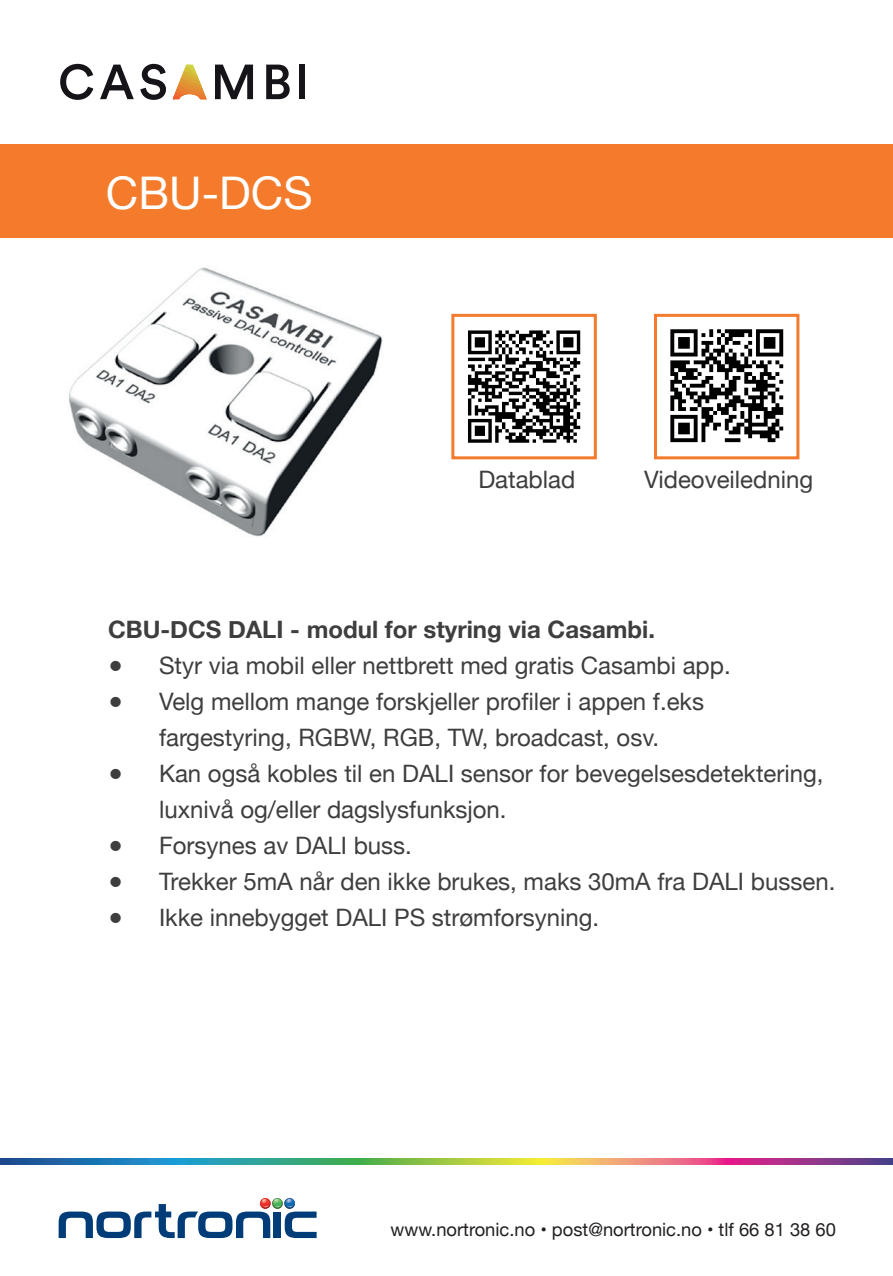
<style>
.page{position:relative;width:893px;height:1276px;background:#fff}
.page>*{position:absolute;margin:0;border:0;box-sizing:border-box;transform-origin:0 0}
.t1{font:45px "Helvetica Neue";color:#fff}
.t2{font:24px/36px "Helvetica Neue";color:#3e3e3f;text-align:center}
.t3{font:700 24px "Helvetica Neue";color:#3e3e3f}
.t4{font:18.3px "Helvetica Neue";color:#231f20}
</style>
<div class="page">
<svg style="left:59px;top:1198px;width:258px;height:40px"></svg>
<svg style="left:173px;top:65px;width:33px;height:34px"></svg>
<svg style="left:60px;top:64px;width:33px;height:36px"></svg>
<svg style="left:100px;top:65px;width:34px;height:34px"></svg>
<svg style="left:140px;top:64px;width:26px;height:36px"></svg>
<svg style="left:215px;top:65px;width:38px;height:34px"></svg>
<svg style="left:266px;top:65px;width:24px;height:34px"></svg>
<div style="left:299px;top:65px;width:6px;height:34px;background:#171419"></div>
<div style="left:0;top:145px;width:893px;height:93px;background:#f47b2c"></div>
<div style="left:654px;top:314px;width:145px;height:145px;border:3px solid #f47b2d"></div>
<svg style="left:468px;top:330px;width:112px;height:113px"></svg>
<div style="left:451px;top:314px;width:146px;height:145px;border:3px solid #f47b2d"></div>
<img style="left:69px;top:267px;width:314px;height:270px">
<svg style="left:670px;top:329px;width:113px;height:113px"></svg>
<svg style="left:0;top:1158px;width:893px;height:6px;background:#7e897f"></svg>
<h1 class="t1" style="left:106px;top:160px;width:208px">CBU-DCS</h1>
<p class="t2" style="left:478px;top:462px;width:98px">Datablad</p>
<p class="t2" style="left:644px;top:462px;width:170px">Videoveiledning</p>
<p class="t3" style="left:108px;top:610px;width:549px">CBU-DCS DALI - modul for styring via Casambi.</p>
<p class="t2" style="left:108px;top:649px;width:624px">● Styr via mobil eller nettbrett med gratis Casambi app.</p>
<p class="t2" style="left:108px;top:685px;width:597px">● Velg mellom mange forskjeller profiler i appen f.eks fargestyring, RGBW, RGB, TW, broadcast, osv.</p>
<p class="t2" style="left:159px;top:757px;width:666px;text-align:left;text-indent:-51px">● Kan også kobles til en DALI sensor for bevegelsesdetektering, luxnivå og/eller dagslysfunksjon.</p>
<p class="t2" style="left:108px;top:829px;width:305px">● Forsynes av DALI buss.</p>
<p class="t2" style="left:108px;top:865px;width:729px">● Trekker 5mA når den ikke brukes, maks 30mA fra DALI bussen.</p>
<p class="t2" style="left:108px;top:901px;width:493px">● Ikke innebygget DALI PS strømforsyning.</p>
<p class="t4" style="left:390px;top:1216px;width:447px">www.nortronic.no • post@nortronic.no • tlf 66 81 38 60</p>
</div>
